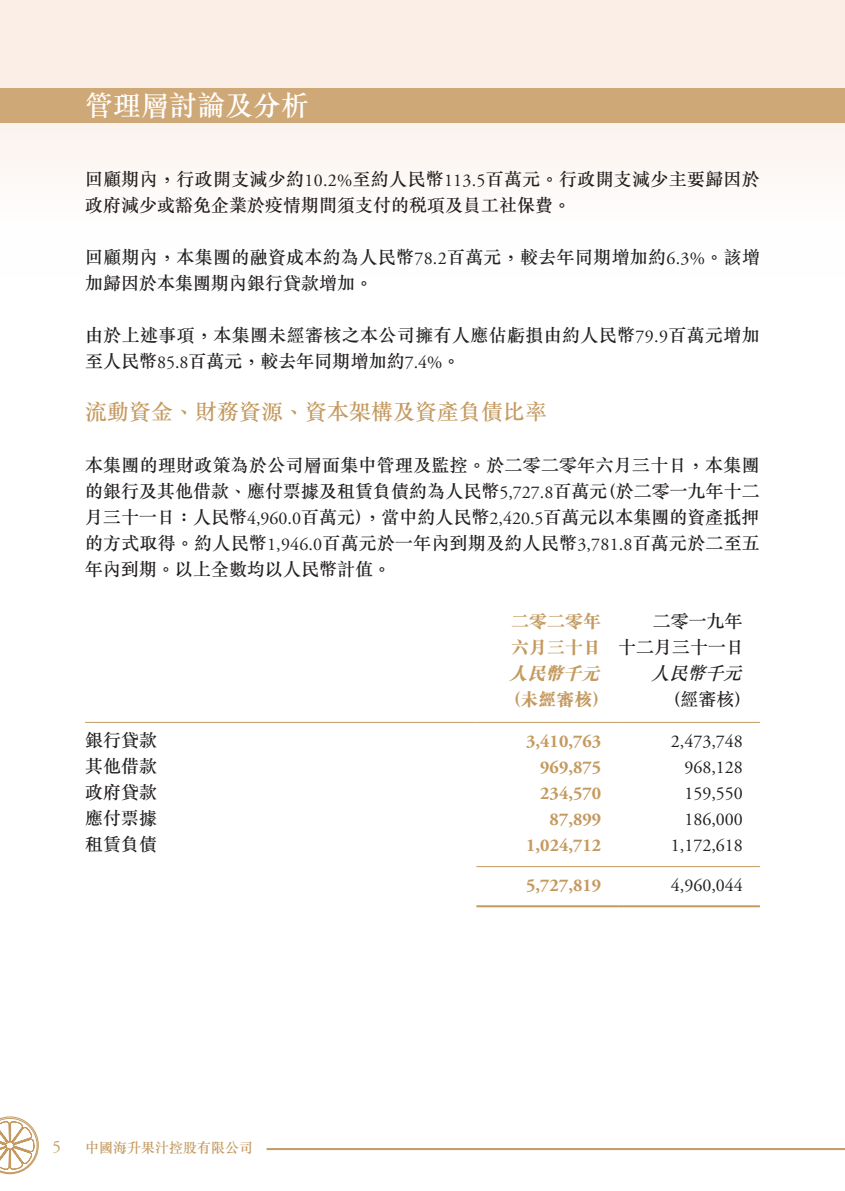
<style>
.page{position:relative;width:845px;height:1191px;background:#fff}
.page>*{position:absolute;margin:0;border:0;box-sizing:border-box;transform-origin:0 0}
.t1{font:500 28px "M Sung HK";color:#fff}
.t2{font:500 22px "M Sung HK";color:#c49a60}
.t3{font:500 18px/26px "M Sung HK";color:#231f20}
.t4{font:500 18px/26px "M Sung HK";letter-spacing:.02em;color:#231f20}
.t5{font:18px "Adobe Garamond Pro";color:#231f20}
.t6{font:700 18px "Adobe Garamond Pro";color:#c49a60}
.t7{font:800 18px "M Sung HK";color:#c49a60}
.t8{font:italic 500 18px "M Sung HK";color:#231f20}
.t9{font:italic 800 18px "M Sung HK";color:#c49a60}
.t10{font:17px "Adobe Garamond Pro";color:#c49a60}
.t11{font:500 14px "M Sung HK";color:#c49a60}
.s1{font-family:"Adobe Garamond Pro";font-weight:400}
</style>
<div class="page">
<div style="left:0;top:0;width:845px;height:278px;background:#fcf6f2"></div>
<div style="left:0;top:88px;width:845px;height:34px;background:#cfa877"></div>
<hr style="left:266px;top:1148px;width:579px;height:2px;background:#c49a60">
<svg style="left:0;top:1116px;width:39px;height:59px"></svg>
<hr style="left:85px;top:722px;width:391px;height:1px;background:#c49a60">
<hr style="left:476px;top:722px;width:142px;height:1px;background:#c49a60">
<hr style="left:618px;top:722px;width:142px;height:1px;background:#c49a60">
<hr style="left:476px;top:866px;width:142px;height:1px;background:#c49a60">
<hr style="left:618px;top:866px;width:142px;height:1px;background:#c49a60">
<hr style="left:476px;top:905px;width:142px;height:2px;background:#c49a60">
<hr style="left:618px;top:905px;width:142px;height:2px;background:#c49a60">
<h1 class="t1" style="left:85px;top:86px;width:225px">管理層討論及分析</h1>
<p class="t3" style="left:85px;top:166px;width:676px">回顧期內，行政開支減少約<span class="s1">10.2%</span>至約人民幣<span class="s1">113.5</span>百萬元。行政開支減少主要歸因於政府減少或豁免企業於疫情期間須支付的稅項及員工社保費。</p>
<p class="t3" style="left:85px;top:244px;width:676px">回顧期內，本集團的融資成本約為人民幣<span class="s1">78.2</span>百萬元，較去年同期增加約<span class="s1">6.3%</span>。該增加歸因於本集團期內銀行貸款增加。</p>
<p class="t4" style="left:85px;top:322px;width:676px">由於上述事項，本集團未經審核之本公司擁有人應佔虧損由約人民幣<span class="s1">79.9</span>百萬元增加至人民幣<span class="s1">85.8</span>百萬元，較去年同期增加約<span class="s1">7.4%</span>。</p>
<p class="t2" style="left:85px;top:397px;width:464px">流動資金、財務資源、資本架構及資產負債比率</p>
<p class="t3" style="left:85px;top:452px;width:676px;text-align:right">本集團的理財政策為於公司層面集中管理及監控。於二零二零年六月三十日，本集團（於二零一九年十二</p>
<p class="t3" style="left:85px;top:478px;width:676px">的銀行及其他借款、應付票據及租賃負債約為人民幣<span class="s1">5,727.8</span>百萬元<br>月三十一日：人民幣<span class="s1">4,960.0</span>百萬元，）當中約人民幣<span class="s1">2,420.5</span>百萬元以本集團的資產抵押的方式取得。約人民幣<span class="s1">1,946.0</span>百萬元於一年內到期及約人民幣<span class="s1">3,781.8</span>百萬元於二至五年內到期。以上全數均以人民幣計值。</p>
<p class="t3" style="left:653px;top:608px;width:91px">二零一九年</p>
<p class="t7" style="left:511px;top:609px;width:91px">二零二零年</p>
<p class="t7" style="left:511px;top:635px;width:91px">六月三十日</p>
<p class="t3" style="left:618px;top:634px;width:127px">十二月三十一日</p>
<p class="t9" style="left:509px;top:661px;width:98px">人民幣千元</p>
<p class="t8" style="left:651px;top:661px;width:98px">人民幣千元</p>
<p class="t7" style="left:504px;top:687px;width:106px">（未經審核）</p>
<p class="t3" style="left:664px;top:686px;width:88px">（經審核(</p>
<p class="t3" style="left:85px;top:726px;width:73px">銀行貸款</p>
<p class="t6" style="left:526px;top:730px;width:76px">3,410,763</p>
<p class="t5" style="left:671px;top:730px;width:73px">2,473,748</p>
<p class="t3" style="left:85px;top:752px;width:74px">其他借款</p>
<p class="t6" style="left:540px;top:756px;width:62px">969,875</p>
<p class="t5" style="left:684px;top:756px;width:60px">968,128</p>
<p class="t3" style="left:85px;top:778px;width:74px">政府貸款</p>
<p class="t6" style="left:540px;top:782px;width:62px">234,570</p>
<p class="t5" style="left:684px;top:782px;width:60px">159,550</p>
<p class="t3" style="left:85px;top:804px;width:74px">應付票據</p>
<p class="t6" style="left:549px;top:808px;width:53px">87,899</p>
<p class="t5" style="left:684px;top:808px;width:60px">186,000</p>
<p class="t3" style="left:85px;top:830px;width:74px">租賃負債</p>
<p class="t6" style="left:526px;top:834px;width:76px">1,024,712</p>
<p class="t5" style="left:671px;top:834px;width:73px">1,172,618</p>
<p class="t6" style="left:526px;top:874px;width:76px">5,727,819</p>
<p class="t5" style="left:671px;top:874px;width:73px">4,960,044</p>
<p class="t10" style="left:52px;top:1136px;width:10px">5</p>
<p class="t11" style="left:85px;top:1137px;width:169px">中國海升果汁控股有限公司</p>
</div>
